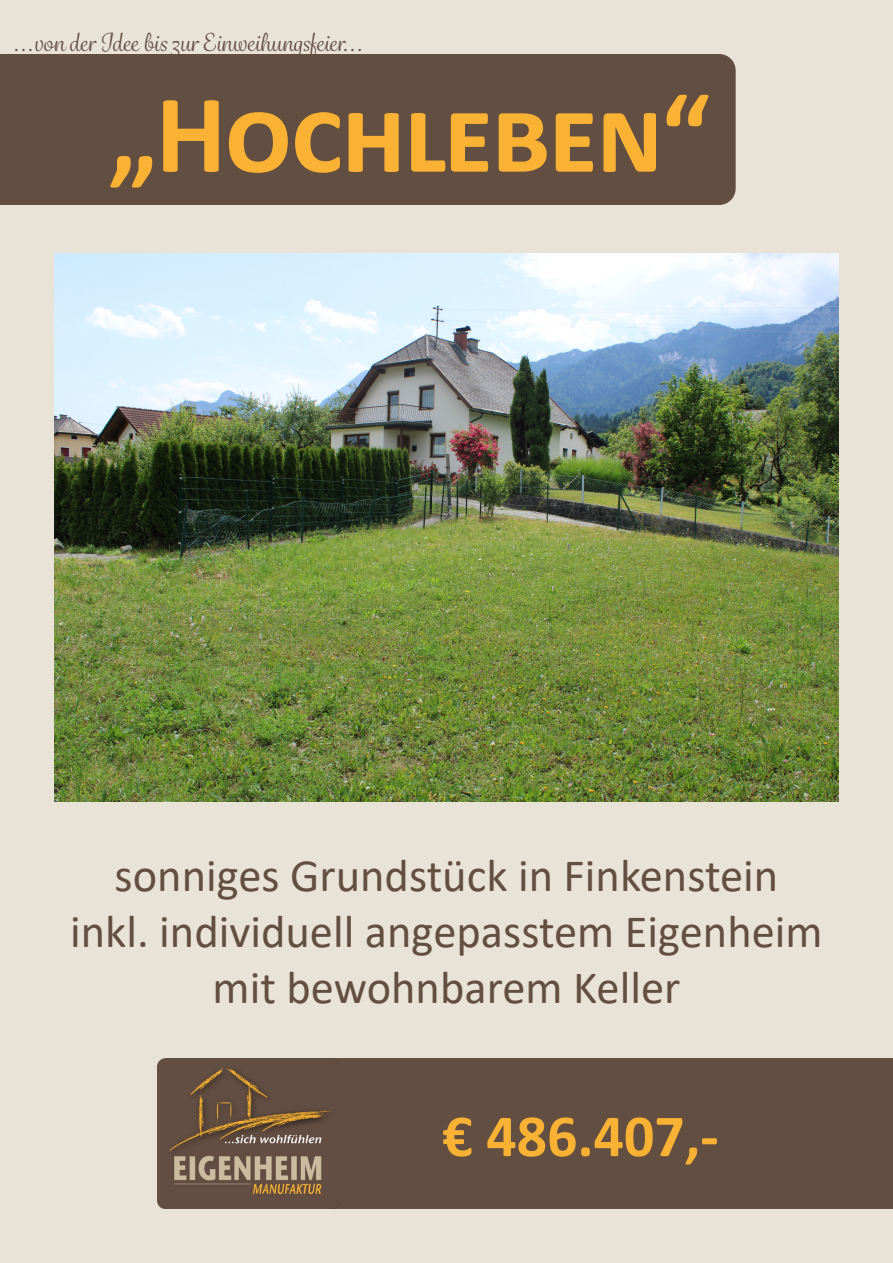
<style>
.page{position:relative;width:893px;height:1263px;background:#e9e3d7}
.page>*{position:absolute;margin:0;border:0;box-sizing:border-box;transform-origin:0 0}
.t1{font:700 112.5px "Calibri";letter-spacing:-.02em;color:#f9b233}
.t2{font:700 60px "Calibri";color:#f9b233}
.t3{font:46.5px/55.8px "Calibri";color:#634e42;text-align:center}
.t4{font:24px "Grafolita Script";color:#634e42}
</style>
<div class="page">
<div style="left:0;top:54px;width:736px;height:151px;background:#634e42"></div>
<div style="left:339px;top:1058px;width:554px;height:151px;background:#634e42"></div>
<img style="left:157px;top:1058px;width:182px;height:151px">
<img style="left:54px;top:253px;width:785px;height:548px">
<p class="t4" style="left:13px;top:27px;width:352px">...von der Idee bis zur Einweihungsfeier...</p>
<h1 class="t1" style="left:109px;top:55px;width:603px">„Hochleben“</h1>
<p class="t3" style="left:70px;top:847px;width:754px">sonniges Grundstück in Finkenstein inkl. individuell angepasstem Eigenheim mit bewohnbarem Keller</p>
<p class="t2" style="left:442px;top:1094px;width:278px">€ 486.407,-</p>
</div>
